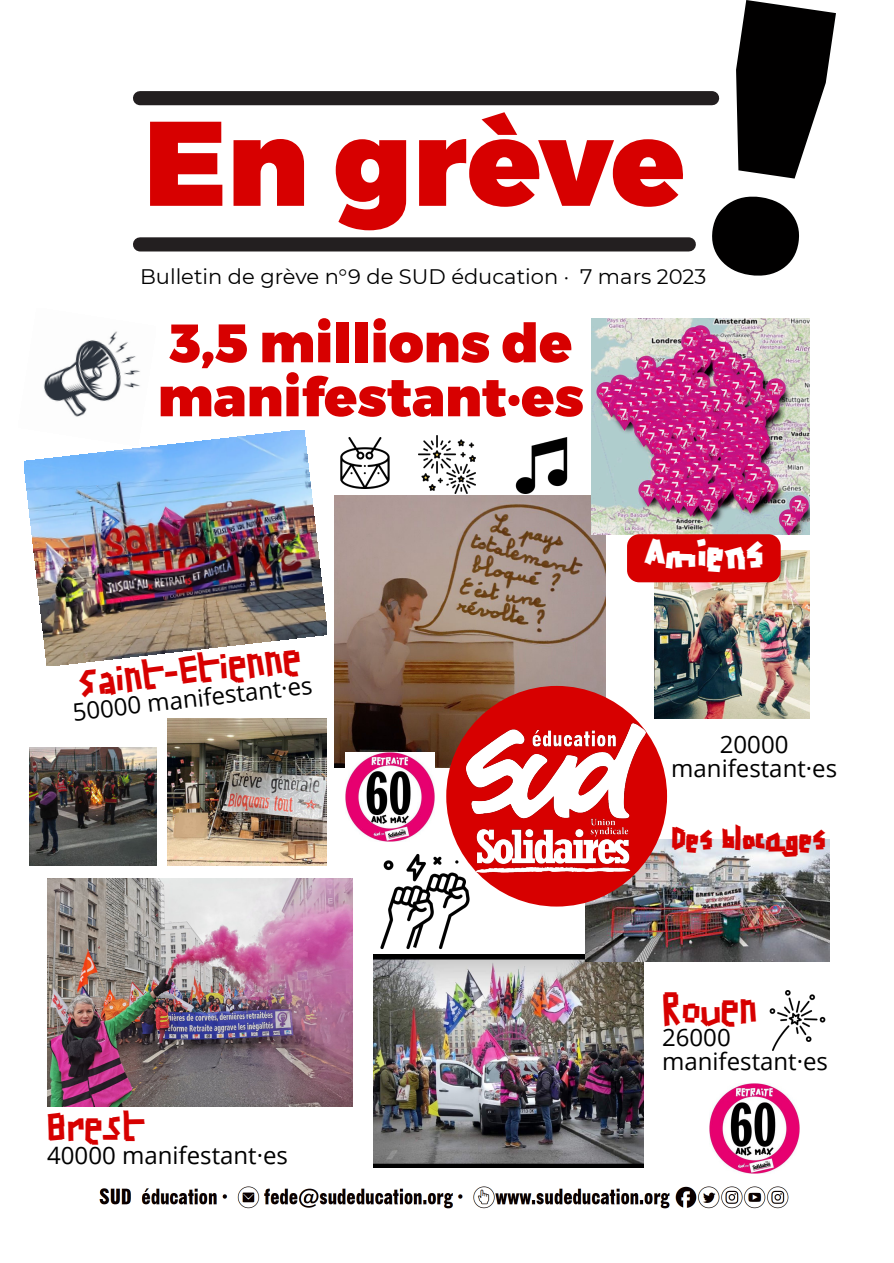
<style>
.page{position:relative;width:894px;height:1263px;background:#fff}
.page>*{position:absolute;margin:0;border:0;box-sizing:border-box;transform-origin:0 0}
.t1{font:900 120px "Montserrat";color:#d70000}
.t2{font:900 54px/54px "Montserrat";color:#d70000}
.t3{font:36px "Solidaire Manif";color:#d70000}
.t4{font:36px "Solidaire Action";color:#fff}
.t5{font:27px "Solidaire Action";color:#d70000}
.t6{font:24px/24px "Open Sans";color:#000;text-align:center}
.t7{font:21px "Montserrat";color:#010000}
</style>
<div class="page">
<img style="left:99px;top:1186px;width:690px;height:23px">
<svg style="left:710px;top:0;width:125px;height:276px"></svg>
<div style="left:140px;top:237px;width:548px;height:14px;background:#231f20"></div>
<div style="left:140px;top:91px;width:571px;height:14px;background:#231f20"></div>
<img style="left:334px;top:496px;width:271px;height:271px">
<img style="left:373px;top:954px;width:270px;height:213px">
<img style="left:654px;top:550px;width:155px;height:169px">
<img style="left:585px;top:840px;width:244px;height:122px">
<div style="left:446px;top:686px;width:220px;height:220px;background:#d70000;border-radius:50%"></div>
<img style="left:466px;top:724px;width:179px;height:149px">
<img style="left:591px;top:319px;width:218px;height:215px">
<img style="left:24px;top:430px;width:302px;height:236px">
<img style="left:47px;top:878px;width:305px;height:229px">
<div style="left:626px;top:534px;width:154px;height:48px;background:#d70000;border-radius:12px"></div>
<img style="left:168px;top:719px;width:158px;height:146px">
<img style="left:29px;top:747px;width:127px;height:118px">
<img style="left:24px;top:331px;width:132px;height:115px">
<img style="left:373px;top:841px;width:112px;height:121px">
<img style="left:769px;top:990px;width:57px;height:60px">
<img style="left:340px;top:438px;width:50px;height:50px">
<img style="left:418px;top:436px;width:57px;height:57px">
<img style="left:345px;top:753px;width:89px;height:88px">
<img style="left:515px;top:438px;width:53px;height:55px">
<img style="left:709px;top:1084px;width:90px;height:90px">
<h1 class="t1" style="left:144px;top:90px;width:542px">En grève</h1>
<p class="t7" style="left:140px;top:264px;width:567px">Bulletin de grève n°9 de SUD éducation · 7 mars 2023</p>
<h2 class="t2" style="left:158px;top:316px;width:428px">3,5 millions de manifestant·es</h2>
<h3 class="t3" style="left:76px;top:670px;width:227px;rotate:-7deg">Saint-Etienne</h3>
<p class="t6" style="left:72px;top:704px;width:242px;rotate:-7deg">50000 manifestant·es</p>
<h3 class="t3" style="left:47px;top:1113px;width:98px">Brest</h3>
<p class="t6" style="left:47px;top:1146px;width:242px">40000 manifestant·es</p>
<h3 class="t4" style="left:644px;top:540px;width:120px">Amiens</h3>
<p class="t6" style="left:671px;top:735px;width:167px">20000 manifestant·es</p>
<p class="t5" style="left:671px;top:828px;width:155px">Des blocages</p>
<h3 class="t3" style="left:661px;top:995px;width:97px">Rouen</h3>
<p class="t6" style="left:661px;top:1028px;width:167px;text-align:left">26000 manifestant·es</p>
</div>
